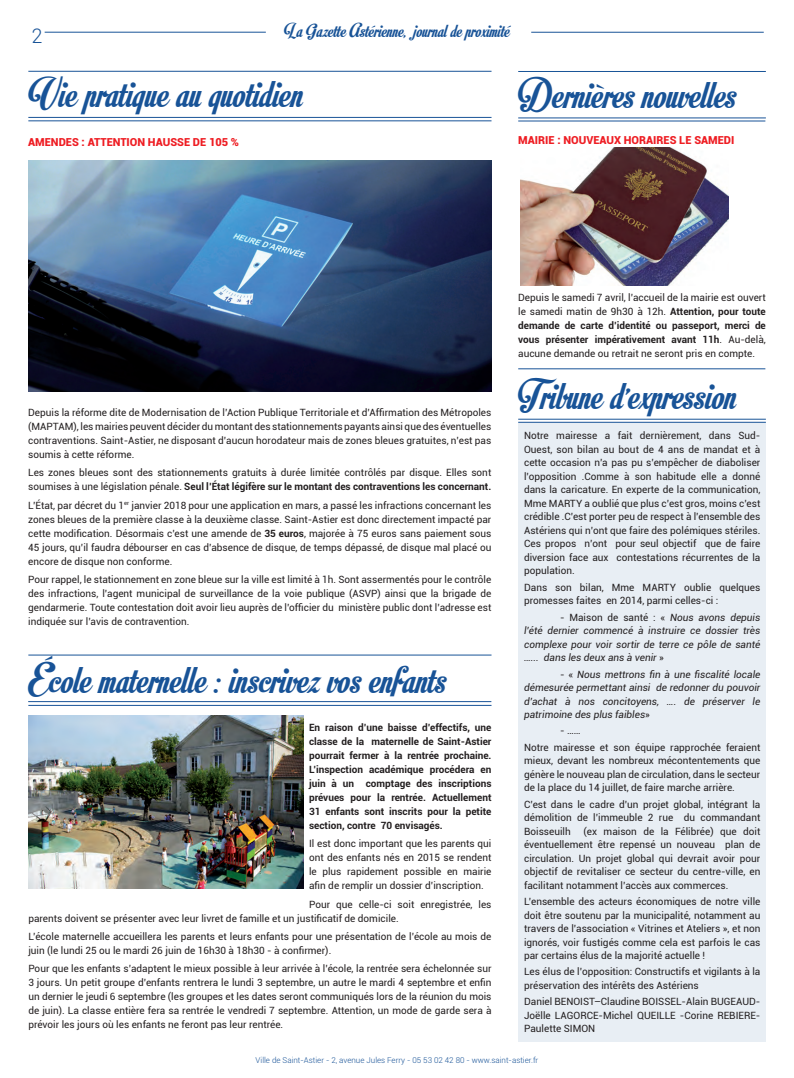
<style>
.page{position:relative;width:794px;height:1078px;background:#fff}
.page>*{position:absolute;margin:0;border:0;box-sizing:border-box;transform-origin:0 0}
.t1{font:42.6px "Motion Picture Personal Use";color:#185397}
.t2{font:20px "Motion Picture Personal Use";color:#185397}
.t3{font:300 20px "Roboto";color:#185397}
.t4{font:900 11px "Roboto";color:#ee1d23}
.t5{font:10px/13.5px "Roboto";color:#231f20;text-align:justify}
.t6{font:italic 10px/13.5px "Roboto";color:#231f20;text-align:justify}
.t7{font:700 10px/14px "Roboto";color:#231f20;text-align:justify}
.t8{font:300 8px "Roboto";color:#185397}
.s1{font-weight:700}
.s2{font-style:normal}
</style>
<div class="page">
<hr style="left:45px;top:32px;width:221px;height:1px;background:#185397">
<hr style="left:531px;top:32px;width:232px;height:1px;background:#185397">
<hr style="left:28px;top:117px;width:463px;height:1px;background:#185397">
<hr style="left:28px;top:120px;width:463px;height:1px;background:#185397">
<hr style="left:518px;top:419px;width:248px;height:1px;background:#185397">
<hr style="left:518px;top:422px;width:248px;height:1px;background:#185397">
<hr style="left:28px;top:71px;width:463px;height:1px;background:#185397">
<hr style="left:518px;top:368px;width:247px;height:1px;background:#185397">
<div style="left:518px;top:422px;width:247px;height:619px;background:#e8eef4"></div>
<hr style="left:518px;top:71px;width:248px;height:1px;background:#185397">
<hr style="left:518px;top:117px;width:248px;height:1px;background:#185397">
<hr style="left:518px;top:121px;width:247px;height:1px;background:#185397">
<hr style="left:28px;top:701px;width:463px;height:1px;background:#185397">
<hr style="left:28px;top:705px;width:463px;height:1px;background:#185397">
<hr style="left:28px;top:654px;width:463px;height:1px;background:#185397">
<img style="left:28px;top:715px;width:275px;height:173px">
<img style="left:521px;top:147px;width:207px;height:139px">
<img style="left:28px;top:161px;width:463px;height:230px">
<h2 class="t2" style="left:284px;top:19px;width:227px">La Gazette Astérienne, journal de proximité</h2>
<h2 class="t3" style="left:32px;top:22px;width:13px">2</h2>
<h1 class="t1" style="left:28px;top:69px;width:276px">Vie pratique au quotidien</h1>
<h1 class="t1" style="left:518px;top:70px;width:220px">Dernières nouvelles</h1>
<p class="t4" style="left:28px;top:134px;width:212px">AMENDES : ATTENTION HAUSSE DE 105 %</p>
<p class="t4" style="left:518px;top:132px;width:218px">MAIRIE : NOUVEAUX HORAIRES LE SAMEDI</p>
<p class="t5" style="left:28px;top:405px;width:464px;line-height:14px">Depuis la réforme dite de Modernisation de l’Action Publique Territoriale et d’Affirmation des Métropoles (MAPTAM), les mairies peuvent décider du montant des stationnements payants ainsi que des éventuelles contraventions. Saint-Astier, ne disposant d’aucun horodateur mais de zones bleues gratuites, n’est pas soumis à cette réforme.</p>
<p class="t5" style="left:28px;top:465px;width:464px;line-height:14px">Les zones bleues sont des stationnements gratuits à durée limitée contrôlés par disque. Elles sont soumises à une législation pénale. <span class="s1">Seul l’État légifère sur le montant des contraventions les concernant.</span></p>
<p class="t5" style="left:28px;top:497px;width:464px;line-height:14px">L’État, par décret du 1<sup>er</sup> janvier 2018 pour une application en mars, a passé les infractions concernant les zones bleues de la première classe à la deuxième classe. Saint-Astier est donc directement impacté par cette modification. Désormais c’est une amende de <span class="s1">35 euros</span>, majorée à 75 euros sans paiement sous 45 jours, qu’il faudra débourser en cas d’absence de disque, de temps dépassé, de disque mal placé ou encore de disque non conforme.</p>
<p class="t5" style="left:28px;top:572px;width:464px;line-height:14px">Pour rappel, le stationnement en zone bleue sur la ville est limité à 1h. Sont assermentés pour le contrôle des infractions, l’agent municipal de surveillance de la voie publique (ASVP) ainsi que la brigade de gendarmerie. Toute contestation doit avoir lieu auprès de l’officier du ministère public dont l’adresse est indiquée sur l’avis de contravention.</p>
<h1 class="t1" style="left:28px;top:654px;width:419px">École maternelle : inscrivez vos enfants</h1>
<p class="t7" style="left:309px;top:719px;width:184px">En raison d’une baisse d’effectifs, une classe de la maternelle de Saint-Astier pourrait fermer à la rentrée prochaine.<br>L’inspection académique procédera en juin à un comptage des inscriptions prévues pour la rentrée. Actuellement 31 enfants sont inscrits pour la petite section, contre 70 envisagés.</p>
<p class="t5" style="left:309px;top:836px;width:184px;line-height:14px">Il est donc important que les parents qui ont des enfants nés en 2015 se rendent le plus rapidement possible en mairie afin de remplir un dossier d’inscription.</p>
<p class="t5" style="left:28px;top:896px;width:464px;line-height:14px;text-indent:281px">Pour que celle-ci soit enregistrée, les parents doivent se présenter avec leur livret de famille et un justificatif de domicile.</p>
<p class="t5" style="left:28px;top:928px;width:464px;line-height:14px">L’école maternelle accueillera les parents et leurs enfants pour une présentation de l’école au mois de juin (le lundi 25 ou le mardi 26 juin de 16h30 à 18h30 - à confirmer).</p>
<p class="t5" style="left:28px;top:960px;width:464px;line-height:14px">Pour que les enfants s’adaptent le mieux possible à leur arrivée à l’école, la rentrée sera échelonnée sur 3 jours. Un petit groupe d’enfants rentrera le lundi 3 septembre, un autre le mardi 4 septembre et enfin un dernier le jeudi 6 septembre (les groupes et les dates seront communiqués lors de la réunion du mois de juin). La classe entière fera sa rentrée le vendredi 7 septembre. Attention, un mode de garde sera à prévoir les jours où les enfants ne feront pas leur rentrée.</p>
<p class="t5" style="left:518px;top:290px;width:249px;line-height:14px">Depuis le samedi 7 avril, l’accueil de la mairie est ouvert le samedi matin de 9h30 à 12h. <span class="s1">Attention, pour toute demande de carte d’identité ou passeport, merci de vous présenter impérativement avant 11h</span>. Au-delà, aucune demande ou retrait ne seront pris en compte.</p>
<h1 class="t1" style="left:518px;top:370px;width:219px">Tribune d’expression</h1>
<p class="t5" style="left:524px;top:428px;width:238px">Notre mairesse a fait dernièrement, dans Sud-Ouest, son bilan au bout de 4 ans de mandat et à cette occasion n’a pas pu s’empêcher de diaboliser l’opposition .Comme à son habitude elle a donné dans la caricature. En experte de la communication, Mme MARTY a oublié que plus c’est gros, moins c’est crédible .C’est porter peu de respect à l’ensemble des Astériens qui n’ont que faire des polémiques stériles.<br>Ces propos n’ont pour seul objectif que de faire diversion face aux contestations récurrentes de la population.</p>
<p class="t5" style="left:524px;top:580px;width:238px">Dans son bilan, Mme MARTY oublie quelques promesses faites en 2014, parmi celles-ci :</p>
<p class="t6" style="left:524px;top:610px;width:238px;text-indent:36px"><span class="s2">- Maison de santé : «</span> Nous avons depuis l’été dernier commencé à instruire ce dossier très complexe pour voir sortir de terre ce pôle de santé …... dans les deux ans à venir <span class="s2">»</span></p>
<p class="t6" style="left:524px;top:666px;width:238px;text-indent:36px"><span class="s2">- «</span> Nous mettrons fin à une fiscalité locale démesurée permettant ainsi de redonner du pouvoir d’achat à nos concitoyens, …. de préserver le patrimoine des plus faibles<span class="s2">»</span></p>
<p class="t5" style="left:524px;top:722px;width:238px;line-height:16.3px;text-indent:36px">- ……<br>Notre mairesse et son équipe rapprochée feraient</p>
<p class="t5" style="left:524px;top:753px;width:238px">mieux, devant les nombreux mécontentements que génère le nouveau plan de circulation, dans le secteur de la place du 14 juillet, de faire marche arrière.</p>
<p class="t5" style="left:524px;top:796px;width:238px">C’est dans le cadre d’un projet global, intégrant la démolition de l’immeuble 2 rue du commandant Boisseuilh</p>
<p class="t5" style="left:524px;top:823px;width:238px;text-indent:59px">(ex maison de la Félibrée) que doit éventuellement être repensé un nouveau plan de circulation. Un projet global qui devrait avoir pour objectif de revitaliser ce secteur du centre-ville, en facilitant notamment l’accès aux commerces.</p>
<p class="t5" style="left:524px;top:894px;width:238px">L’ensemble des acteurs économiques de notre ville doit être soutenu par la municipalité, notamment au travers de l’association « Vitrines et Ateliers », et non ignorés, voir fustigés comme cela est parfois le cas par certains élus de la majorité actuelle !</p>
<p class="t5" style="left:524px;top:964px;width:238px">Les élus de l’opposition: Constructifs et vigilants à la préservation des intérêts des Astériens</p>
<p class="t5" style="left:524px;top:994px;width:238px">Daniel BENOIST–Claudine BOISSEL-Alain BUGEAUD-Joëlle LAGORCE-Michel QUEILLE -Corine REBIERE-Paulette SIMON</p>
<p class="t8" style="left:256px;top:1054px;width:284px">Ville de Saint-Astier - 2, avenue Jules Ferry - 05 53 02 42 80 - www.saint-astier.fr</p>
</div>
